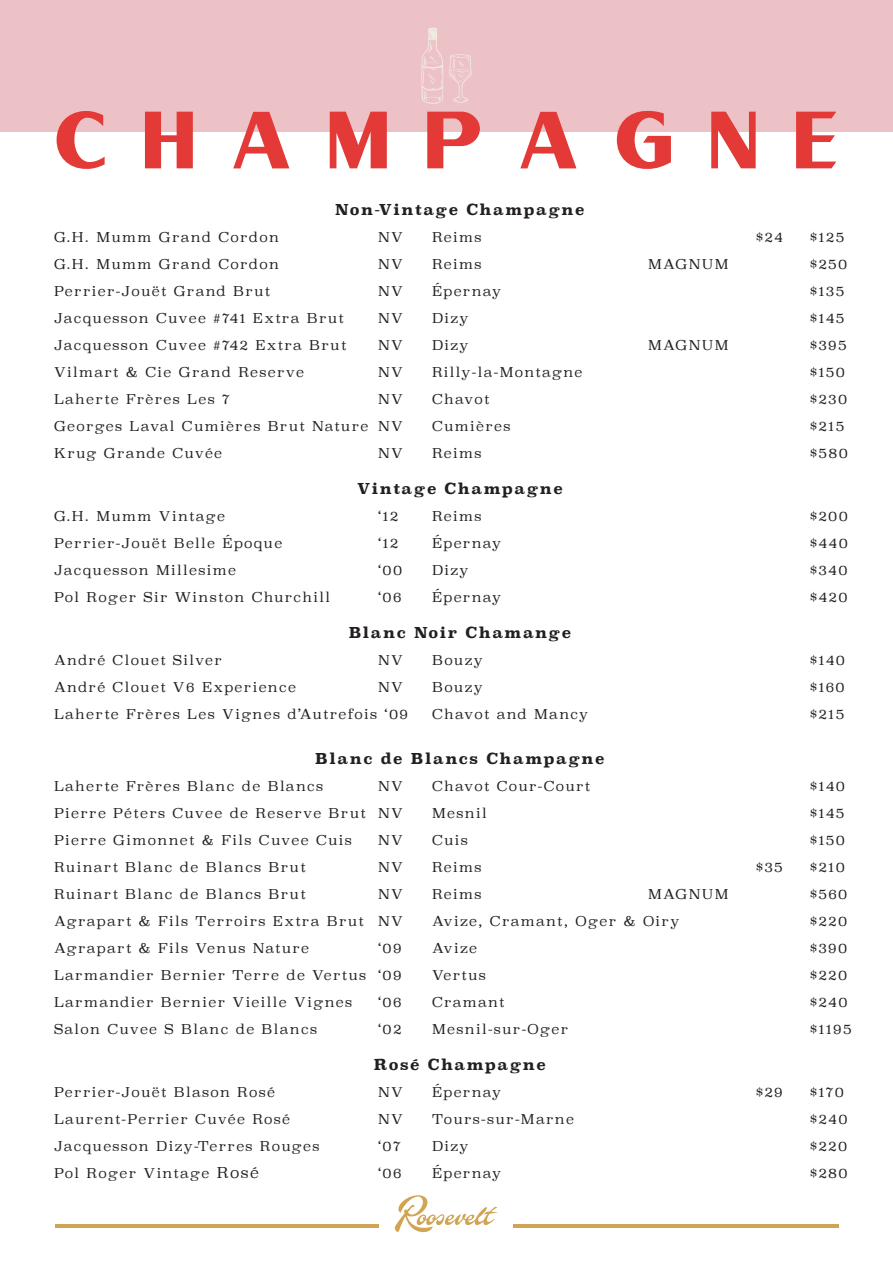
<style>
.page{position:relative;width:893px;height:1263px;background:#fff}
.page>*{position:absolute;margin:0;border:0;box-sizing:border-box;transform-origin:0 0}
.t1{font:81px "THEROOSEVELT Regular";letter-spacing:.4em;color:#e33a38}
.t2{font:700 15px "Superclarendon";letter-spacing:.1em;color:#231f20}
.t3{font:300 13.5px "Superclarendon";letter-spacing:.1em;color:#231f20}
.s1{font-size:15px}
</style>
<div class="page">
<div style="left:0;top:0;width:893px;height:131px;background:#edc2c7"></div>
<svg style="left:449px;top:54px;width:23px;height:49px"></svg>
<svg style="left:421px;top:28px;width:22px;height:76px"></svg>
<hr style="left:55px;top:1224px;width:783px;height:3px;background:#d1a454">
<div style="left:379px;top:1149px;width:133px;height:87px;background:#fff"></div>
<svg style="left:394px;top:1195px;width:104px;height:37px"></svg>
<p class="t1" style="left:53px;top:109px;width:789px">CHAMPAGNE</p>
<p class="t2" style="left:335px;top:199px;width:251px">Non-Vintage Champagne</p>
<p class="t3" style="left:54px;top:228px;width:226px">G.H. Mumm Grand Cordon</p>
<p class="t3" style="left:378px;top:228px;width:26px">NV</p>
<p class="t3" style="left:432px;top:228px;width:51px">Reims</p>
<p class="t3" style="left:756px;top:228px;width:29px">$24</p>
<p class="t3" style="left:810px;top:228px;width:36px">$125</p>
<p class="t3" style="left:54px;top:255px;width:226px">G.H. Mumm Grand Cordon</p>
<p class="t3" style="left:378px;top:255px;width:26px">NV</p>
<p class="t3" style="left:432px;top:255px;width:51px">Reims</p>
<p class="t3" style="left:648px;top:255px;width:82px">MAGNUM</p>
<p class="t3" style="left:810px;top:255px;width:39px">$250</p>
<p class="t3" style="left:54px;top:282px;width:218px">Perrier-Jouët Grand Brut</p>
<p class="t3" style="left:378px;top:282px;width:26px">NV</p>
<p class="t3" style="left:432px;top:282px;width:71px">Épernay</p>
<p class="t3" style="left:810px;top:282px;width:36px">$135</p>
<p class="t3" style="left:54px;top:309px;width:291px">Jacquesson Cuvee #741 Extra Brut</p>
<p class="t3" style="left:378px;top:309px;width:26px">NV</p>
<p class="t3" style="left:432px;top:309px;width:38px">Dizy</p>
<p class="t3" style="left:810px;top:309px;width:36px">$145</p>
<p class="t3" style="left:54px;top:336px;width:294px">Jacquesson Cuvee #742 Extra Brut</p>
<p class="t3" style="left:378px;top:336px;width:26px">NV</p>
<p class="t3" style="left:432px;top:336px;width:38px">Dizy</p>
<p class="t3" style="left:648px;top:336px;width:82px">MAGNUM</p>
<p class="t3" style="left:810px;top:336px;width:38px">$395</p>
<p class="t3" style="left:54px;top:363px;width:252px">Vilmart &amp; Cie Grand Reserve</p>
<p class="t3" style="left:378px;top:363px;width:26px">NV</p>
<p class="t3" style="left:432px;top:363px;width:152px">Rilly-la-Montagne</p>
<p class="t3" style="left:810px;top:363px;width:36px">$150</p>
<p class="t3" style="left:54px;top:390px;width:177px">Laherte Frères Les 7</p>
<p class="t3" style="left:378px;top:390px;width:26px">NV</p>
<p class="t3" style="left:432px;top:390px;width:59px">Chavot</p>
<p class="t3" style="left:810px;top:390px;width:39px">$230</p>
<p class="t3" style="left:54px;top:417px;width:350px">Georges Laval Cumières Brut Nature NV</p>
<p class="t3" style="left:432px;top:417px;width:80px">Cumières</p>
<p class="t3" style="left:810px;top:417px;width:36px">$215</p>
<p class="t3" style="left:54px;top:444px;width:170px">Krug Grande Cuvée</p>
<p class="t3" style="left:378px;top:444px;width:26px">NV</p>
<p class="t3" style="left:432px;top:444px;width:51px">Reims</p>
<p class="t3" style="left:810px;top:444px;width:39px">$580</p>
<p class="t2" style="left:357px;top:478px;width:207px">Vintage Champagne</p>
<p class="t3" style="left:54px;top:507px;width:172px">G.H. Mumm Vintage</p>
<p class="t3" style="left:378px;top:507px;width:22px">‘12</p>
<p class="t3" style="left:432px;top:507px;width:51px">Reims</p>
<p class="t3" style="left:810px;top:507px;width:39px">$200</p>
<p class="t3" style="left:54px;top:534px;width:230px">Perrier-Jouët Belle Époque</p>
<p class="t3" style="left:378px;top:534px;width:22px">‘12</p>
<p class="t3" style="left:432px;top:534px;width:71px">Épernay</p>
<p class="t3" style="left:810px;top:534px;width:39px">$440</p>
<p class="t3" style="left:54px;top:561px;width:184px">Jacquesson Millesime</p>
<p class="t3" style="left:378px;top:561px;width:26px">‘00</p>
<p class="t3" style="left:432px;top:561px;width:38px">Dizy</p>
<p class="t3" style="left:810px;top:561px;width:39px">$340</p>
<p class="t3" style="left:54px;top:588px;width:278px">Pol Roger Sir Winston Churchill</p>
<p class="t3" style="left:378px;top:588px;width:25px">‘06</p>
<p class="t3" style="left:432px;top:588px;width:71px">Épernay</p>
<p class="t3" style="left:810px;top:588px;width:39px">$420</p>
<p class="t2" style="left:349px;top:622px;width:224px">Blanc Noir Chamange</p>
<p class="t3" style="left:54px;top:651px;width:169px">André Clouet Silver</p>
<p class="t3" style="left:378px;top:651px;width:26px">NV</p>
<p class="t3" style="left:432px;top:651px;width:52px">Bouzy</p>
<p class="t3" style="left:810px;top:651px;width:37px">$140</p>
<p class="t3" style="left:54px;top:678px;width:244px">André Clouet V6 Experience</p>
<p class="t3" style="left:378px;top:678px;width:26px">NV</p>
<p class="t3" style="left:432px;top:678px;width:52px">Bouzy</p>
<p class="t3" style="left:810px;top:678px;width:36px">$160</p>
<p class="t3" style="left:54px;top:705px;width:356px">Laherte Frères Les Vignes d’Autrefois ‘09</p>
<p class="t3" style="left:432px;top:705px;width:158px">Chavot and Mancy</p>
<p class="t3" style="left:810px;top:705px;width:36px">$215</p>
<p class="t2" style="left:315px;top:748px;width:291px">Blanc de Blancs Champagne</p>
<p class="t3" style="left:54px;top:777px;width:271px">Laherte Frères Blanc de Blancs</p>
<p class="t3" style="left:378px;top:777px;width:26px">NV</p>
<p class="t3" style="left:432px;top:777px;width:160px">Chavot Cour-Court</p>
<p class="t3" style="left:810px;top:777px;width:37px">$140</p>
<p class="t3" style="left:54px;top:804px;width:350px">Pierre Péters Cuvee de Reserve Brut NV</p>
<p class="t3" style="left:432px;top:804px;width:56px">Mesnil</p>
<p class="t3" style="left:810px;top:804px;width:36px">$145</p>
<p class="t3" style="left:54px;top:831px;width:299px">Pierre Gimonnet &amp; Fils Cuvee Cuis</p>
<p class="t3" style="left:378px;top:831px;width:26px">NV</p>
<p class="t3" style="left:432px;top:831px;width:37px">Cuis</p>
<p class="t3" style="left:810px;top:831px;width:36px">$150</p>
<p class="t3" style="left:54px;top:858px;width:253px">Ruinart Blanc de Blancs Brut</p>
<p class="t3" style="left:378px;top:858px;width:26px">NV</p>
<p class="t3" style="left:432px;top:858px;width:51px">Reims</p>
<p class="t3" style="left:756px;top:858px;width:28px">$35</p>
<p class="t3" style="left:810px;top:858px;width:36px">$210</p>
<p class="t3" style="left:54px;top:885px;width:253px">Ruinart Blanc de Blancs Brut</p>
<p class="t3" style="left:378px;top:885px;width:26px">NV</p>
<p class="t3" style="left:432px;top:885px;width:51px">Reims</p>
<p class="t3" style="left:648px;top:885px;width:82px">MAGNUM</p>
<p class="t3" style="left:810px;top:885px;width:39px">$560</p>
<p class="t3" style="left:54px;top:912px;width:350px">Agrapart &amp; Fils Terroirs Extra Brut NV</p>
<p class="t3" style="left:432px;top:912px;width:249px">Avize, Cramant, Oger &amp; Oiry</p>
<p class="t3" style="left:810px;top:912px;width:39px">$220</p>
<p class="t3" style="left:54px;top:939px;width:257px">Agrapart &amp; Fils Venus Nature</p>
<p class="t3" style="left:378px;top:939px;width:25px">‘09</p>
<p class="t3" style="left:432px;top:939px;width:47px">Avize</p>
<p class="t3" style="left:810px;top:939px;width:39px">$390</p>
<p class="t3" style="left:54px;top:966px;width:349px">Larmandier Bernier Terre de Vertus ‘09</p>
<p class="t3" style="left:432px;top:966px;width:55px">Vertus</p>
<p class="t3" style="left:810px;top:966px;width:39px">$220</p>
<p class="t3" style="left:54px;top:993px;width:300px">Larmandier Bernier Vieille Vignes</p>
<p class="t3" style="left:378px;top:993px;width:25px">‘06</p>
<p class="t3" style="left:432px;top:993px;width:74px">Cramant</p>
<p class="t3" style="left:810px;top:993px;width:39px">$240</p>
<p class="t3" style="left:54px;top:1020px;width:265px">Salon Cuvee S Blanc de Blancs</p>
<p class="t3" style="left:378px;top:1020px;width:25px">‘02</p>
<p class="t3" style="left:432px;top:1020px;width:138px">Mesnil-sur-Oger</p>
<p class="t3" style="left:810px;top:1020px;width:43px">$1195</p>
<p class="t2" style="left:374px;top:1054px;width:174px">Rosé Champagne</p>
<p class="t3" style="left:54px;top:1083px;width:223px">Perrier-Jouët Blason Rosé</p>
<p class="t3" style="left:378px;top:1083px;width:26px">NV</p>
<p class="t3" style="left:432px;top:1083px;width:71px">Épernay</p>
<p class="t3" style="left:756px;top:1083px;width:28px">$29</p>
<p class="t3" style="left:810px;top:1083px;width:35px">$170</p>
<p class="t3" style="left:54px;top:1110px;width:238px">Laurent-Perrier Cuvée Rosé</p>
<p class="t3" style="left:378px;top:1110px;width:26px">NV</p>
<p class="t3" style="left:432px;top:1110px;width:143px">Tours-sur-Marne</p>
<p class="t3" style="left:810px;top:1110px;width:39px">$240</p>
<p class="t3" style="left:54px;top:1137px;width:267px">Jacquesson Dizy-Terres Rouges</p>
<p class="t3" style="left:378px;top:1137px;width:24px">‘07</p>
<p class="t3" style="left:432px;top:1137px;width:38px">Dizy</p>
<p class="t3" style="left:810px;top:1137px;width:39px">$220</p>
<p class="t3" style="left:54px;top:1164px;width:206px">Pol Roger Vintage <span class="s1">Rosé</span></p>
<p class="t3" style="left:378px;top:1164px;width:25px">‘06</p>
<p class="t3" style="left:432px;top:1164px;width:71px">Épernay</p>
<p class="t3" style="left:810px;top:1164px;width:39px">$280</p>
</div>
